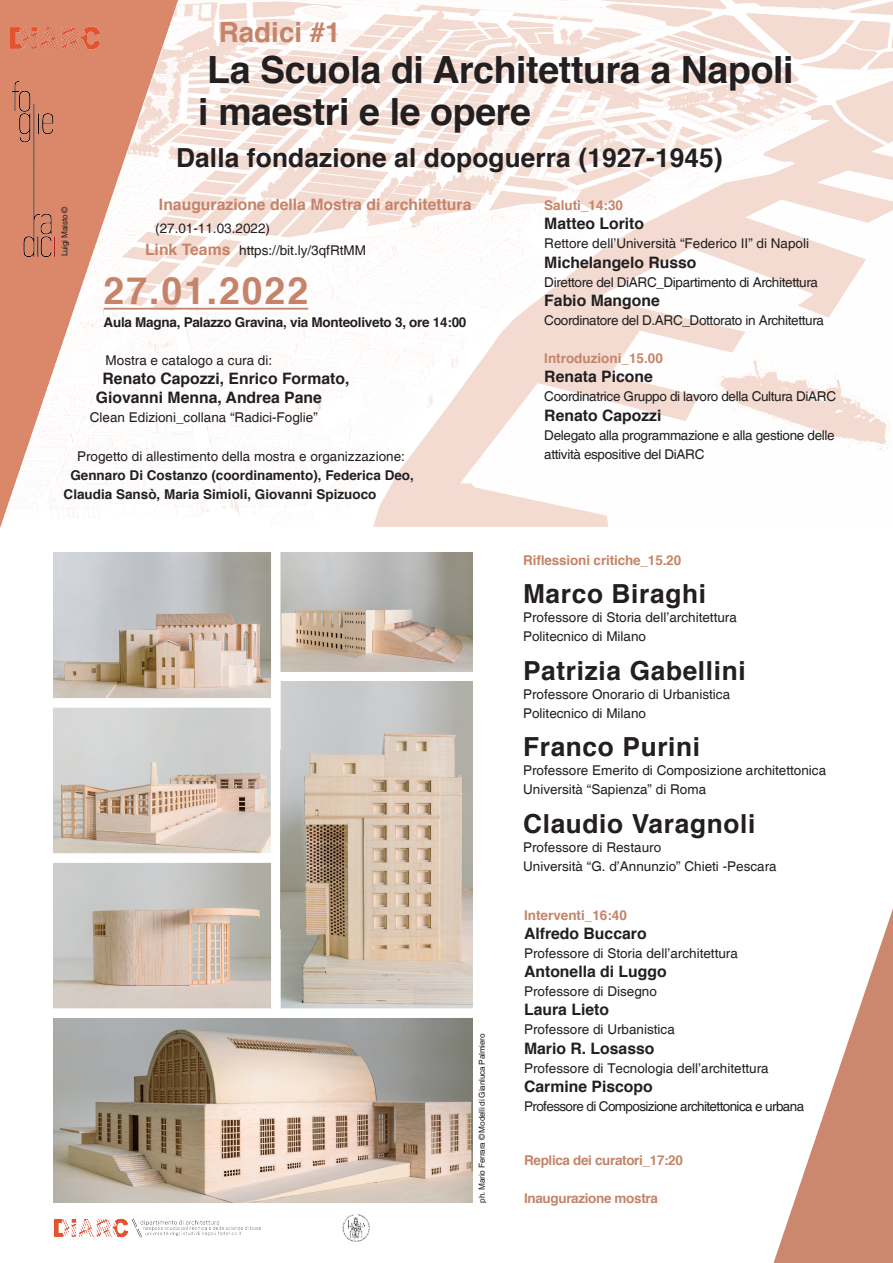
<style>
.page{position:relative;width:893px;height:1263px;background:#fff}
.page>*{position:absolute;margin:0;border:0;box-sizing:border-box;transform-origin:0 0}
.t1{font:700 37.5px/42px "Helvetica";letter-spacing:-.01em;color:#231f20}
.t2{font:700 37.5px "Helvetica";letter-spacing:.05em;color:#c58469}
.t3{font:700 27.75px "Helvetica";color:#c58469}
.t4{font:700 26.25px "Helvetica";letter-spacing:.025em;color:#231f20}
.t5{font:700 26.25px "Helvetica";letter-spacing:.005em;color:#231f20}
.t6{font:700 15.75px/19.1px "Helvetica";color:#231f20}
.t7{font:700 15.75px "Helvetica";color:#c58469}
.t8{font:13.5px/19.1px "Helvetica";color:#231f20}
.t9{font:13.5px/19.1px "Helvetica";letter-spacing:-.025em;color:#231f20}
.t10{font:700 13.5px "Helvetica";letter-spacing:-.01em;color:#c58469}
.t11{font:700 13.5px/19.1px "Helvetica";color:#231f20}
.t12{font:700 13.5px "Helvetica";letter-spacing:-.02em;color:#231f20}
.t13{font:13.5px "Helvetica";letter-spacing:-.045em;color:#231f20}
.t14{font:8.25px "Helvetica";letter-spacing:-.025em;color:#231f20}
.s1{font-weight:700;font-size:15.75px;color:#c58469}
</style>
<div class="page">
<img style="left:472px;top:891px;width:421px;height:372px">
<img style="left:180px;top:0;width:713px;height:526px">
<img style="left:0;top:0;width:180px;height:631px">
<hr style="left:104px;top:308px;width:204px;height:2px;background:#c58469">
<img style="left:54px;top:552px;width:418px;height:651px">
<img style="left:54px;top:1214px;width:316px;height:28px">
<img style="left:12px;top:81px;width:42px;height:175px">
<img style="left:11px;top:21px;width:92px;height:33px">
<h2 class="t3" style="left:219px;top:10px;width:123px">Radici #1</h2>
<h1 class="t1" style="left:198px;top:49px;width:597px">La Scuola di Architettura a Napoli i maestri e le opere</h1>
<h3 class="t5" style="left:176px;top:136px;width:548px">Dalla fondazione al dopoguerra (1927-1945)</h3>
<p class="t14" style="left:60px;top:256px;width:51px;rotate:-90deg">Luigi Maisto ©</p>
<p class="t7" style="left:159px;top:192px;width:314px">Inaugurazione della Mostra di architettura</p>
<p class="t8" style="left:145px;top:218px;width:223px;line-height:22.3px;text-indent:10px">(27.01-11.03.2022)<br><span class="s1">Link Teams</span> https://bit.ly/3qfRtMM</p>
<h1 class="t2" style="left:104px;top:261px;width:206px">27.01.2022</h1>
<p class="t12" style="left:104px;top:311px;width:364px">Aula Magna, Palazzo Gravina, via Monteoliveto 3, ore 14:00</p>
<p class="t8" style="left:106px;top:351px;width:168px">Mostra e catalogo a cura di:</p>
<p class="t6" style="left:96px;top:369px;width:255px;text-indent:7px">Renato Capozzi, Enrico Formato,<br>Giovanni Menna, Andrea Pane</p>
<p class="t8" style="left:90px;top:409px;width:230px">Clean Edizioni_collana “Radici-Foglie”</p>
<p class="t8" style="left:77px;top:447px;width:329px">Progetto di allestimento della mostra e organizzazione:</p>
<p class="t11" style="left:64px;top:466px;width:352px;text-indent:7px">Gennaro Di Costanzo (coordinamento), Federica Deo,<br>Claudia Sansò, Maria Simioli, Giovanni Spizuoco</p>
<p class="t14" style="left:477px;top:1203px;width:171px;rotate:-90deg">ph. Mario Ferrara © Modelli di Gianluca Palmiero</p>
<p class="t10" style="left:544px;top:194px;width:80px">Saluti_14:30</p>
<p class="t6" style="left:544px;top:214px;width:101px">Matteo Lorito</p>
<p class="t8" style="left:544px;top:235px;width:266px">Rettore dell’Università “Federico II” di Napoli</p>
<p class="t6" style="left:544px;top:253px;width:154px">Michelangelo Russo</p>
<p class="t9" style="left:544px;top:273px;width:275px">Direttore del DiARC_Dipartimento di Architettura</p>
<p class="t6" style="left:544px;top:291px;width:117px">Fabio Mangone</p>
<p class="t9" style="left:544px;top:311px;width:281px">Coordinatore del D.ARC_Dottorato in Architettura</p>
<p class="t10" style="left:544px;top:347px;width:120px">Introduzioni_15.00</p>
<p class="t6" style="left:544px;top:367px;width:110px">Renata Picone</p>
<p class="t9" style="left:544px;top:388px;width:293px">Coordinatrice Gruppo di lavoro della Cultura DiARC</p>
<p class="t6" style="left:544px;top:406px;width:119px">Renato Capozzi</p>
<p class="t9" style="left:544px;top:426px;width:292px">Delegato alla programmazione e alla gestione delle attività espositive del DiARC</p>
<p class="t10" style="left:523px;top:549px;width:160px">Riflessioni critiche_15.20</p>
<h3 class="t4" style="left:523px;top:573px;width:184px">Marco Biraghi</h3>
<p class="t8" style="left:523px;top:608px;width:215px">Professore di Storia dell’architettura<br>Politecnico di Milano</p>
<h3 class="t4" style="left:523px;top:649px;width:224px">Patrizia Gabellini</h3>
<p class="t8" style="left:523px;top:685px;width:209px">Professore Onorario di Urbanistica<br>Politecnico di Milano</p>
<h3 class="t4" style="left:523px;top:726px;width:179px">Franco Purini</h3>
<p class="t8" style="left:523px;top:761px;width:305px">Professore Emerito di Composizione architettonica<br>Università “Sapienza” di Roma</p>
<h3 class="t4" style="left:523px;top:802px;width:234px">Claudio Varagnoli</h3>
<p class="t8" style="left:523px;top:838px;width:255px">Professore di Restauro<br>Università “G. d’Annunzio” Chieti -Pescara</p>
<p class="t10" style="left:524px;top:904px;width:104px">Interventi_16:40</p>
<p class="t6" style="left:524px;top:924px;width:124px">Alfredo Buccaro</p>
<p class="t8" style="left:524px;top:944px;width:215px">Professore di Storia dell’architettura</p>
<p class="t6" style="left:524px;top:962px;width:144px">Antonella di Luggo</p>
<p class="t8" style="left:524px;top:982px;width:134px">Professore di Disegno</p>
<p class="t6" style="left:524px;top:1000px;width:86px">Laura Lieto</p>
<p class="t8" style="left:524px;top:1021px;width:152px">Professore di Urbanistica</p>
<p class="t6" style="left:524px;top:1039px;width:132px">Mario R. Losasso</p>
<p class="t8" style="left:524px;top:1059px;width:246px">Professore di Tecnologia dell’architettura</p>
<p class="t6" style="left:524px;top:1077px;width:130px">Carmine Piscopo</p>
<p class="t13" style="left:524px;top:1098px;width:282px">Professore di Composizione architettonica e urbana</p>
<p class="t10" style="left:524px;top:1149px;width:160px">Replica dei curatori_17:20</p>
<p class="t10" style="left:524px;top:1187px;width:135px">Inaugurazione mostra</p>
</div>
